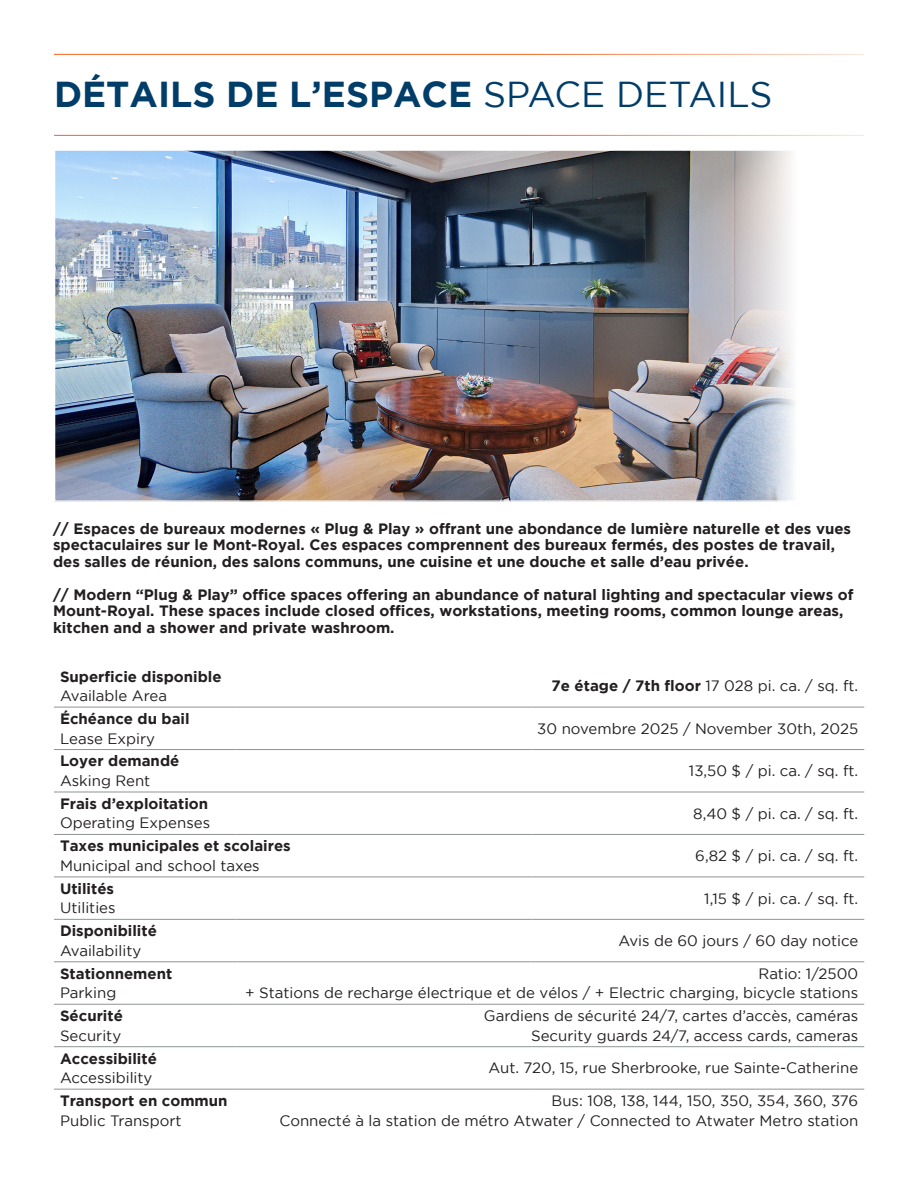
<style>
.page{position:relative;width:918px;height:1188px;background:#fff}
.page>*{position:absolute;margin:0;border:0;box-sizing:border-box;transform-origin:0 0}
.t1{font:700 36px "Gotham";color:#003d69}
.t2{font:700 15px/16.5px "Gotham";color:#231f20}
.t3{font:15px "Gotham";color:#231f20}
.s1{font-weight:400}
.s2{font-weight:700}
</style>
<div class="page">
<hr style="left:54px;top:135px;width:810px;height:1px;background:#f26624">
<hr style="left:54px;top:54px;width:810px;height:1px;background:#f26624">
<img style="left:56px;top:151px;width:654px;height:349px">
<img style="left:710px;top:150px;width:85px;height:352px">
<hr style="left:54px;top:707px;width:183px;height:1px;background:#8f9394">
<hr style="left:237px;top:707px;width:295px;height:1px;background:#8f9394">
<hr style="left:532px;top:707px;width:332px;height:1px;background:#8f9394">
<hr style="left:54px;top:749px;width:183px;height:1px;background:#8f9394">
<hr style="left:237px;top:749px;width:295px;height:1px;background:#8f9394">
<hr style="left:532px;top:749px;width:332px;height:1px;background:#8f9394">
<hr style="left:54px;top:792px;width:183px;height:1px;background:#8f9394">
<hr style="left:237px;top:792px;width:295px;height:1px;background:#8f9394">
<hr style="left:532px;top:792px;width:332px;height:1px;background:#8f9394">
<hr style="left:54px;top:834px;width:183px;height:1px;background:#8f9394">
<hr style="left:237px;top:834px;width:295px;height:1px;background:#8f9394">
<hr style="left:532px;top:834px;width:332px;height:1px;background:#8f9394">
<hr style="left:54px;top:877px;width:183px;height:1px;background:#8f9394">
<hr style="left:237px;top:877px;width:295px;height:1px;background:#8f9394">
<hr style="left:532px;top:877px;width:332px;height:1px;background:#8f9394">
<hr style="left:54px;top:919px;width:183px;height:1px;background:#8f9394">
<hr style="left:237px;top:919px;width:295px;height:1px;background:#8f9394">
<hr style="left:532px;top:919px;width:332px;height:1px;background:#8f9394">
<hr style="left:54px;top:962px;width:183px;height:1px;background:#8f9394">
<hr style="left:237px;top:962px;width:295px;height:1px;background:#8f9394">
<hr style="left:532px;top:962px;width:332px;height:1px;background:#8f9394">
<hr style="left:54px;top:1004px;width:183px;height:1px;background:#8f9394">
<hr style="left:237px;top:1004px;width:295px;height:1px;background:#8f9394">
<hr style="left:532px;top:1004px;width:332px;height:1px;background:#8f9394">
<hr style="left:54px;top:1046px;width:183px;height:1px;background:#8f9394">
<hr style="left:237px;top:1046px;width:295px;height:1px;background:#8f9394">
<hr style="left:532px;top:1046px;width:332px;height:1px;background:#8f9394">
<hr style="left:54px;top:1089px;width:183px;height:1px;background:#8f9394">
<hr style="left:237px;top:1089px;width:295px;height:1px;background:#8f9394">
<hr style="left:532px;top:1089px;width:332px;height:1px;background:#8f9394">
<p class="t1" style="left:54px;top:74px;width:720px">DÉTAILS DE L’ESPACE <span class="s1">SPACE DETAILS</span></p>
<p class="t2" style="left:53px;top:520px;width:800px">// Espaces de bureaux modernes « Plug &amp; Play » offrant une abondance de lumière naturelle et des vues spectaculaires sur le Mont-Royal. Ces espaces comprennent des bureaux fermés, des postes de travail, des salles de réunion, des salons communs, une cuisine et une douche et salle d’eau privée.</p>
<p class="t2" style="left:53px;top:586px;width:802px">// Modern “Plug &amp; Play” office spaces offering an abundance of natural lighting and spectacular views of<br>Mount-Royal. These spaces include closed offices, workstations, meeting rooms, common lounge areas, kitchen and a shower and private washroom.</p>
<p class="t2" style="left:60px;top:668px;width:163px">Superficie disponible</p>
<p class="t3" style="left:60px;top:687px;width:109px">Available Area</p>
<p class="t3" style="left:552px;top:678px;width:308px"><span class="s2">7e étage / 7th floor</span> 17 028 pi. ca. / sq. ft.</p>
<p class="t2" style="left:60px;top:710px;width:131px">Échéance du bail</p>
<p class="t3" style="left:60px;top:730px;width:97px">Lease Expiry</p>
<p class="t2" style="left:60px;top:753px;width:121px">Loyer demandé</p>
<p class="t3" style="left:60px;top:772px;width:92px">Asking Rent</p>
<p class="t2" style="left:60px;top:795px;width:150px">Frais d’exploitation</p>
<p class="t3" style="left:60px;top:815px;width:152px">Operating Expenses</p>
<p class="t2" style="left:60px;top:837px;width:232px">Taxes municipales et scolaires</p>
<p class="t3" style="left:60px;top:857px;width:201px">Municipal and school taxes</p>
<p class="t2" style="left:60px;top:880px;width:56px">Utilités</p>
<p class="t3" style="left:60px;top:900px;width:57px">Utilities</p>
<p class="t2" style="left:60px;top:922px;width:98px">Disponibilité</p>
<p class="t3" style="left:60px;top:942px;width:83px">Availability</p>
<p class="t3" style="left:537px;top:720px;width:322px">30 novembre 2025 / November 30th, 2025</p>
<p class="t3" style="left:689px;top:763px;width:171px">13,50 $ / pi. ca. / sq. ft.</p>
<p class="t3" style="left:693px;top:805px;width:167px">8,40 $ / pi. ca. / sq. ft.</p>
<p class="t3" style="left:695px;top:848px;width:164px">6,82 $ / pi. ca. / sq. ft.</p>
<p class="t3" style="left:704px;top:890px;width:155px">1,15 $ / pi. ca. / sq. ft.</p>
<p class="t3" style="left:619px;top:932px;width:241px">Avis de 60 jours / 60 day notice</p>
<p class="t2" style="left:60px;top:965px;width:114px">Stationnement</p>
<p class="t3" style="left:60px;top:985px;width:58px">Parking</p>
<p class="t3" style="left:758px;top:965px;width:101px">Ratio: 1/2500</p>
<p class="t3" style="left:245px;top:985px;width:615px">+ Stations de recharge électrique et de vélos / + Electric charging, bicycle stations</p>
<p class="t2" style="left:60px;top:1007px;width:64px">Sécurité</p>
<p class="t3" style="left:60px;top:1027px;width:63px">Security</p>
<p class="t3" style="left:484px;top:1008px;width:376px">Gardiens de sécurité 24/7, cartes d’accès, caméras</p>
<p class="t3" style="left:531px;top:1027px;width:329px">Security guards 24/7, access cards, cameras</p>
<p class="t2" style="left:60px;top:1050px;width:98px">Accessibilité</p>
<p class="t3" style="left:60px;top:1070px;width:94px">Accessibility</p>
<p class="t3" style="left:488px;top:1060px;width:371px">Aut. 720, 15, rue Sherbrooke, rue Sainte-Catherine</p>
<p class="t2" style="left:60px;top:1092px;width:169px">Transport en commun</p>
<p class="t3" style="left:60px;top:1112px;width:123px">Public Transport</p>
<p class="t3" style="left:552px;top:1092px;width:308px">Bus: 108, 138, 144, 150, 350, 354, 360, 376</p>
<p class="t3" style="left:279px;top:1112px;width:580px">Connecté à la station de métro Atwater / Connected to Atwater Metro station</p>
</div>
